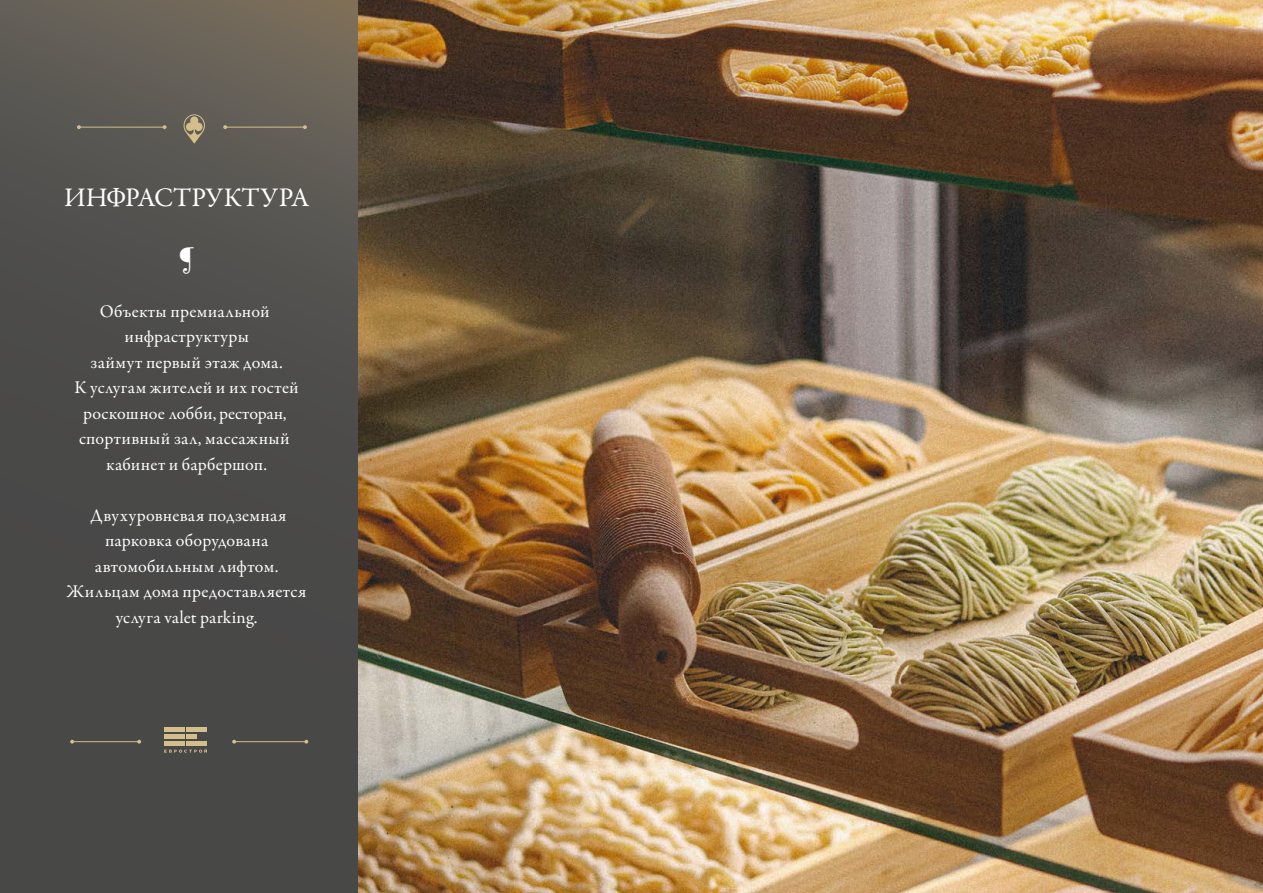
<style>
.page{position:relative;width:1263px;height:893px;background:#fff}
.page>*{position:absolute;margin:0;border:0;box-sizing:border-box;transform-origin:0 0}
.t1{font:30px "Garamond Premr Pro";color:#fff}
.t2{font:27px "Garamond Premr Pro";letter-spacing:-.01em;color:#fff}
.t3{font:18px/25.5px "Garamond Premr Pro";letter-spacing:.02em;color:#fff;text-align:center}
</style>
<div class="page">
<img style="left:357px;top:0;width:906px;height:893px">
<svg style="left:0;top:0;width:357px;height:893px;background:#504e4b"></svg>
<svg style="left:184px;top:114px;width:21px;height:30px"></svg>
<hr style="left:79px;top:127px;width:86px;height:1px;background:#d4bf8c">
<svg style="left:77px;top:125px;width:4px;height:4px"></svg>
<svg style="left:163px;top:125px;width:4px;height:4px"></svg>
<hr style="left:225px;top:127px;width:80px;height:1px;background:#d4bf8c">
<svg style="left:223px;top:125px;width:4px;height:4px"></svg>
<svg style="left:303px;top:125px;width:4px;height:4px"></svg>
<hr style="left:72px;top:741px;width:67px;height:1px;background:#d4bf8c">
<svg style="left:70px;top:740px;width:4px;height:4px"></svg>
<svg style="left:137px;top:740px;width:4px;height:4px"></svg>
<hr style="left:234px;top:741px;width:72px;height:1px;background:#d4bf8c">
<svg style="left:232px;top:740px;width:4px;height:4px"></svg>
<svg style="left:304px;top:740px;width:4px;height:4px"></svg>
<div style="left:164px;top:734px;width:20px;height:5px;background:#d4bf8c"></div>
<div style="left:164px;top:727px;width:20px;height:5px;background:#d4bf8c"></div>
<div style="left:164px;top:741px;width:20px;height:5px;background:#d4bf8c"></div>
<div style="left:187px;top:734px;width:10px;height:5px;background:#d4bf8c"></div>
<div style="left:187px;top:727px;width:20px;height:5px;background:#d4bf8c"></div>
<div style="left:187px;top:741px;width:20px;height:5px;background:#d4bf8c"></div>
<svg style="left:164px;top:749px;width:43px;height:4px"></svg>
<h2 class="t2" style="left:64px;top:181px;width:247px">ИНФРАСТРУКТУРА</h2>
<h1 class="t1" style="left:178px;top:238px;width:18px">¶</h1>
<p class="t3" style="left:74px;top:299px;width:226px">Объекты премиальной инфраструктуры<br>займут первый этаж дома.<br>К услугам жителей и их гостей роскошное лобби, ресторан, спортивный зал, массажный кабинет и барбершоп.</p>
<p class="t3" style="left:67px;top:503px;width:241px">Двухуровневая подземная парковка оборудована автомобильным лифтом.<br>Жильцам дома предоставляется услуга valet parking.</p>
</div>
